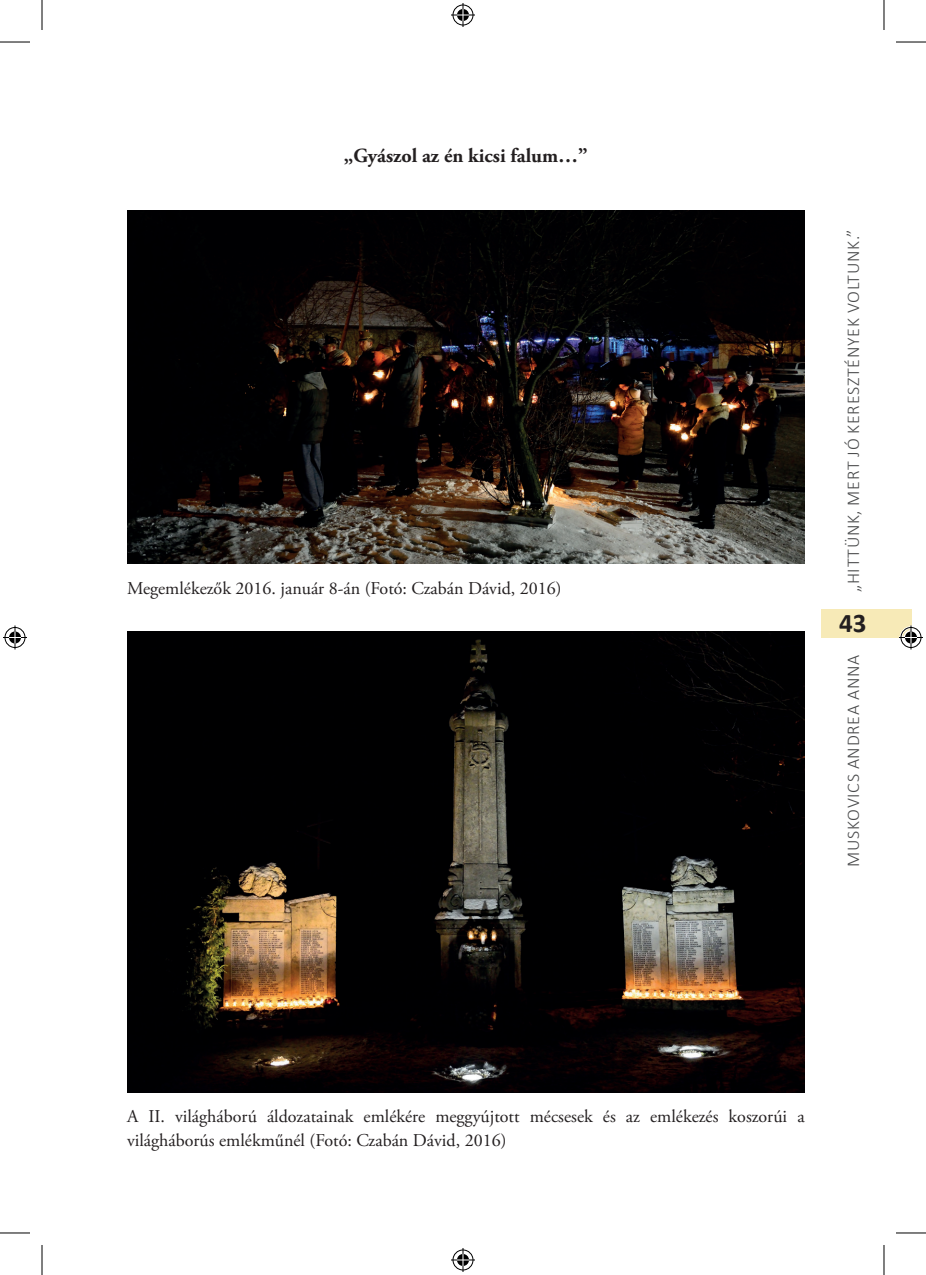
<style>
.page{position:relative;width:926px;height:1275px;background:#fff}
.page>*{position:absolute;margin:0;border:0;box-sizing:border-box;transform-origin:0 0}
.t1{font:700 27px "Calibri";color:#231f20}
.t2{font:700 20px "Adobe Garamond Pro";color:#231f20}
.t3{font:18px/24px "Adobe Garamond Pro";color:#231f20}
.t4{font:300 18px "Calibri";letter-spacing:.04em;color:#4b4c4d}
</style>
<div class="page">
<div style="left:822px;top:609px;width:90px;height:28px;background:#f7eab7"></div>
<img style="left:127px;top:210px;width:678px;height:354px">
<img style="left:127px;top:632px;width:678px;height:460px">
<hr style="left:0;top:42px;width:30px;height:1px;background:#000">
<hr style="left:896px;top:42px;width:30px;height:1px;background:#000">
<hr style="left:0;top:1232px;width:30px;height:1px;background:#000">
<hr style="left:896px;top:1232px;width:30px;height:1px;background:#000">
<hr style="left:42px;top:0;width:1px;height:30px;background:#000">
<hr style="left:42px;top:1245px;width:1px;height:30px;background:#000">
<hr style="left:884px;top:0;width:1px;height:30px;background:#000">
<hr style="left:884px;top:1245px;width:1px;height:30px;background:#000">
<svg style="left:451px;top:3px;width:24px;height:24px"></svg>
<svg style="left:451px;top:1248px;width:24px;height:24px"></svg>
<svg style="left:3px;top:625px;width:24px;height:24px"></svg>
<svg style="left:899px;top:625px;width:24px;height:24px"></svg>
<p class="t2" style="left:344px;top:144px;width:245px">„Gyászol az én kicsi falum…”</p>
<p class="t3" style="left:127px;top:577px;width:436px">Megemlékezők 2016. január 8-án (Fotó: Czabán Dávid, 2016)</p>
<p class="t4" style="left:842px;top:592px;width:364px;rotate:-90deg">„HITTÜNK, MERT JÓ KERESZTÉNYEK VOLTUNK.”</p>
<h1 class="t1" style="left:839px;top:604px;width:29px">43</h1>
<p class="t4" style="left:842px;top:866px;width:213px;rotate:-90deg">MUSKOVICS ANDREA ANNA</p>
<p class="t3" style="left:127px;top:1105px;width:679px">A II. világháború áldozatainak emlékére meggyújtott mécsesek és az emlékezés koszorúi a világháborús emlékműnél (Fotó: Czabán Dávid, 2016)</p>
</div>
